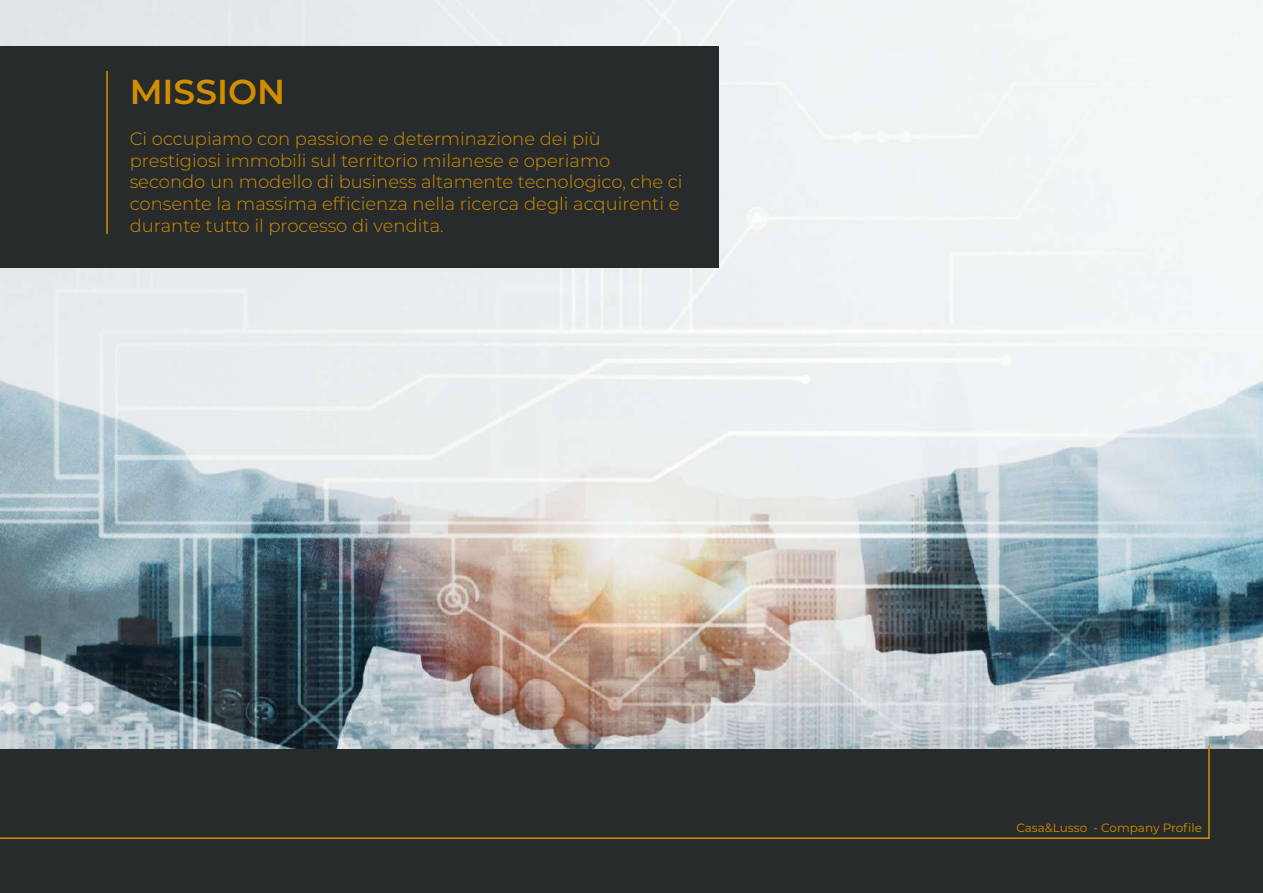
<style>
.page{position:relative;width:1263px;height:893px;background:#282b2c}
.page>*{position:absolute;margin:0;border:0;box-sizing:border-box;transform-origin:0 0}
.t1{font:600 34.5px "Montserrat";color:#d38e00}
.t2{font:300 18px/21.6px "Montserrat";color:#d38e00}
.t3{font:12px "Montserrat";color:#d38e00}
</style>
<div class="page">
<img style="left:0;top:0;width:1263px;height:748px">
<hr style="left:0;top:629px;width:1px;height:162px;background:#fff">
<div style="left:0;top:47px;width:719px;height:221px;background:#282b2c"></div>
<hr style="left:106px;top:71px;width:2px;height:163px;background:#d38e00">
<svg style="left:0;top:744px;width:1210px;height:95px"></svg>
<h1 class="t1" style="left:130px;top:67px;width:157px">MISSION</h1>
<p class="t2" style="left:130px;top:127px;width:554px">Ci occupiamo con passione e determinazione dei più prestigiosi immobili sul territorio milanese e operiamo secondo un modello di business altamente tecnologico, che ci consente la massima efficienza nella ricerca degli acquirenti e durante tutto il processo di vendita.</p>
<p class="t3" style="left:1016px;top:820px;width:187px">Casa&amp;Lusso - Company Profile</p>
</div>
